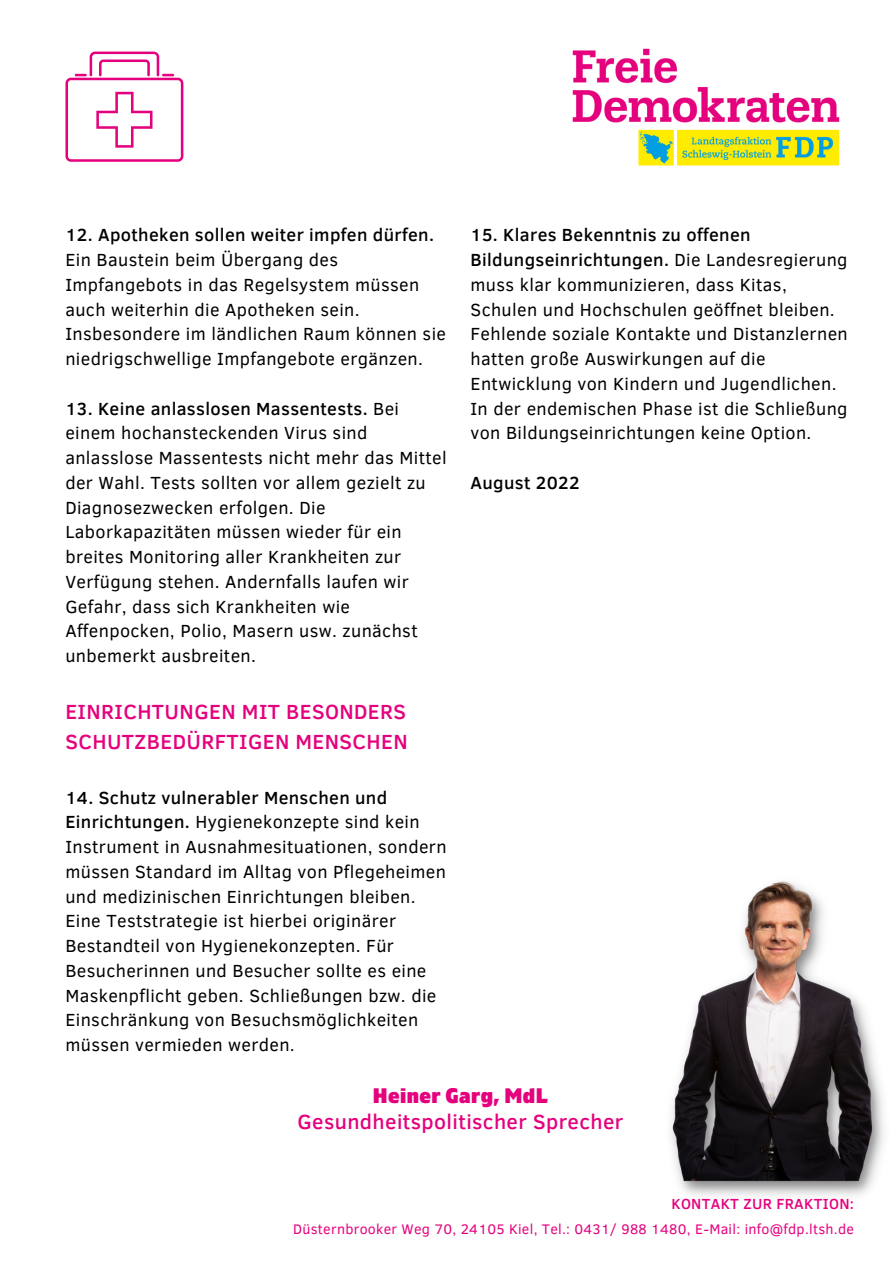
<style>
.page{position:relative;width:893px;height:1264px;background:#fff}
.page>*{position:absolute;margin:0;border:0;box-sizing:border-box;transform-origin:0 0}
.t1{font:500 21px/29.2px "Clear Sans";letter-spacing:.02em;color:#e5007d}
.t2{font:900 21px "Gilam";letter-spacing:.02em;color:#e5007d}
.t3{font:18px/24.8px "Clear Sans";letter-spacing:.02em;color:#000}
.t4{font:500 18px "Clear Sans";letter-spacing:.02em;color:#000}
.t5{font:500 15px "Clear Sans";letter-spacing:.02em;color:#e5007d}
.t6{font:14.25px "Clear Sans";letter-spacing:.02em;color:#e5007d}
.s1{font-weight:500}
</style>
<div class="page">
<img style="left:572px;top:48px;width:268px;height:118px">
<img style="left:670px;top:881px;width:214px;height:315px">
<svg style="left:65px;top:52px;width:118px;height:110px"></svg>
<p class="t4" style="left:65px;top:222px;width:370px">12. Apotheken sollen weiter impfen dürfen.</p>
<p class="t3" style="left:65px;top:246px;width:382px">Ein Baustein beim Übergang des Impfangebots in das Regelsystem müssen auch weiterhin die Apotheken sein.<br>Insbesondere im ländlichen Raum können sie niedrigschwellige Impfangebote ergänzen.</p>
<p class="t3" style="left:65px;top:395px;width:383px"><span class="s1">13. Keine anlasslosen Massentests.</span> Bei einem hochansteckenden Virus sind anlasslose Massentests nicht mehr das Mittel der Wahl. Tests sollten vor allem gezielt zu Diagnosezwecken erfolgen. Die Laborkapazitäten müssen wieder für ein breites Monitoring aller Krankheiten zur Verfügung stehen. Andernfalls laufen wir Gefahr, dass sich Krankheiten wie Affenpocken, Polio, Masern usw. zunächst unbemerkt ausbreiten.</p>
<p class="t1" style="left:65px;top:696px;width:344px">EINRICHTUNGEN MIT BESONDERS<br>SCHUTZBEDÜRFTIGEN MENSCHEN</p>
<p class="t3" style="left:65px;top:784px;width:382px"><span class="s1">14. Schutz vulnerabler Menschen und Einrichtungen.</span> Hygienekonzepte sind kein Instrument in Ausnahmesituationen, sondern müssen Standard im Alltag von Pflegeheimen und medizinischen Einrichtungen bleiben.<br>Eine Teststrategie ist hierbei originärer Bestandteil von Hygienekonzepten. Für Besucherinnen und Besucher sollte es eine Maskenpflicht geben. Schließungen bzw. die Einschränkung von Besuchsmöglichkeiten müssen vermieden werden.</p>
<p class="t3" style="left:470px;top:222px;width:379px"><span class="s1">15. Klares Bekenntnis zu offenen Bildungseinrichtungen.</span> Die Landesregierung muss klar kommunizieren, dass Kitas, Schulen und Hochschulen geöffnet bleiben.<br>Fehlende soziale Kontakte und Distanzlernen hatten große Auswirkungen auf die Entwicklung von Kindern und Jugendlichen.<br>In der endemischen Phase ist die Schließung von Bildungseinrichtungen keine Option.</p>
<p class="t4" style="left:470px;top:469px;width:111px">August 2022</p>
<p class="t2" style="left:373px;top:1083px;width:177px">Heiner Garg, MdL</p>
<p class="t1" style="left:297px;top:1106px;width:327px">Gesundheitspolitischer Sprecher</p>
<p class="t5" style="left:671px;top:1193px;width:184px">KONTAKT ZUR FRAKTION:</p>
<p class="t6" style="left:293px;top:1218px;width:562px">Düsternbrooker Weg 70, 24105 Kiel, Tel.: 0431/ 988 1480, E-Mail: info@fdp.ltsh.de</p>
</div>
